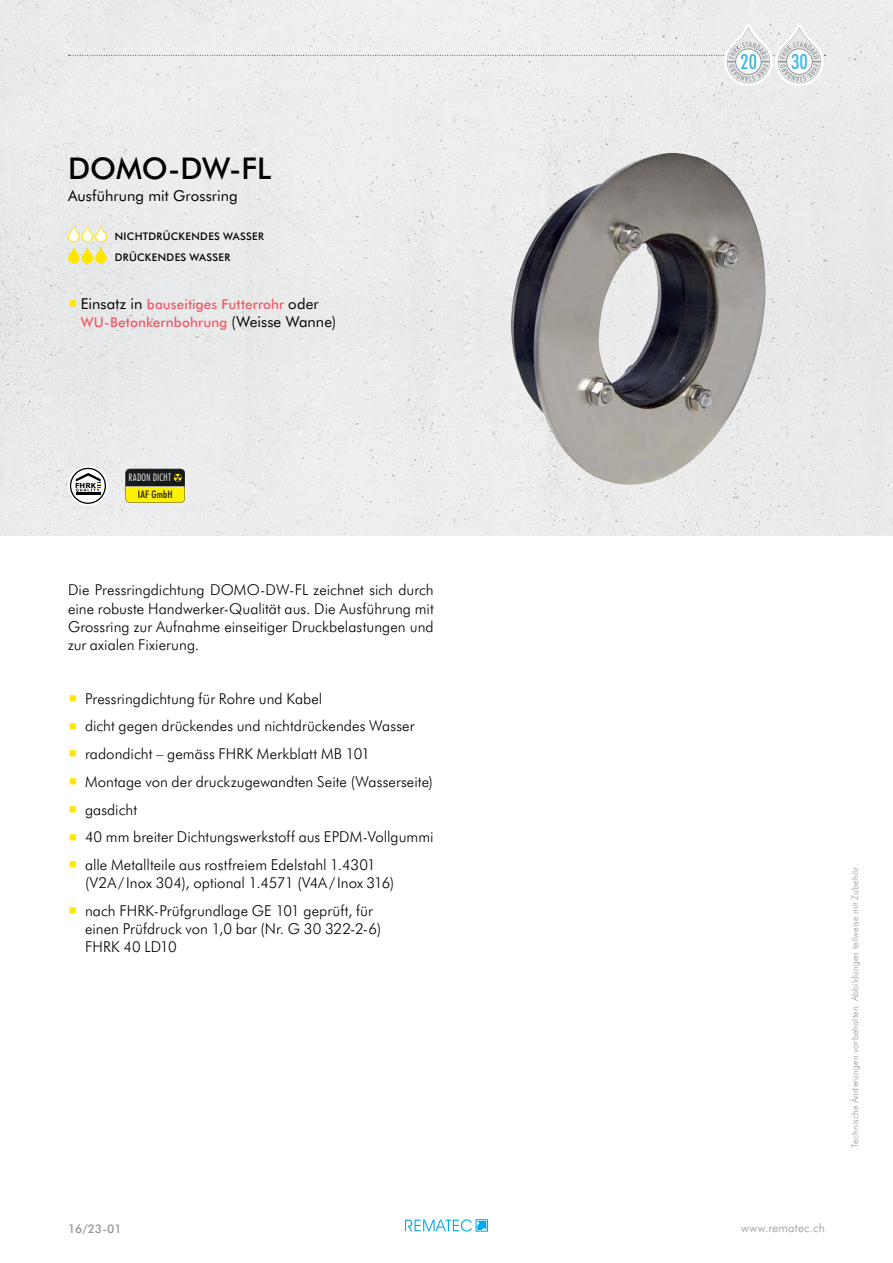
<style>
.page{position:relative;width:893px;height:1263px;background:#fff}
.page>*{position:absolute;margin:0;border:0;box-sizing:border-box;transform-origin:0 0}
.t1{font:500 30px "Futura BT";letter-spacing:-.005em;color:#000}
.t2{font:500 condensed 20.85px "Futura BT";color:#38baec}
.t3{font:300 15px/27.8px "Futura BT";letter-spacing:.005em;color:#000}
.t4{font:15px "Futura BT";letter-spacing:.005em;color:#000}
.t5{font:500 13.5px/18px "Futura BT";letter-spacing:.01em;color:#f15b67}
.t6{font:300 12px "Futura BT";letter-spacing:.015em;color:#939598}
.t7{font:500 12px "Futura BT";color:#939598}
.t8{font:500 10.5px "Futura BT";letter-spacing:.03em;color:#000}
.t9{font:300 condensed 10.5px "Futura BT";letter-spacing:.015em;color:#fff}
.t10{font:500 condensed 10.5px "Futura BT";letter-spacing:.02em;color:#171a1b}
.t11{font:300 9px "Futura BT";letter-spacing:.02em;color:#939598}
.t12{font:700 6.9px "Verdana";color:#000}
.s1{font-weight:400;font-size:15px;color:#000}
</style>
<div class="page">
<div style="left:0;top:0;width:893px;height:535px;background:#ebebec"></div>
<svg style="left:405px;top:1219px;width:83px;height:13px"></svg>
<img style="left:510px;top:153px;width:256px;height:333px">
<svg style="left:68px;top:466px;width:40px;height:40px"></svg>
<svg style="left:70px;top:468px;width:36px;height:36px"></svg>
<svg style="left:68px;top:25px;width:758px;height:61px"></svg>
<svg style="left:125px;top:469px;width:60px;height:34px"></svg>
<svg style="left:68px;top:225px;width:39px;height:39px"></svg>
<svg style="left:70px;top:300px;width:6px;height:7px"></svg>
<h1 class="t1" style="left:68px;top:147px;width:205px">DOMO-DW-FL</h1>
<p class="t4" style="left:68px;top:185px;width:171px">Ausführung mit Grossring</p>
<p class="t8" style="left:115px;top:229px;width:151px">NICHTDRÜCKENDES WASSER</p>
<p class="t8" style="left:115px;top:250px;width:117px">DRÜCKENDES WASSER</p>
<p class="t5" style="left:81px;top:294px;width:257px"><span class="s1">Einsatz in</span> bauseitiges Futterrohr <span class="s1">oder<br></span>WU-Betonkernbohrung <span class="s1">(Weisse Wanne)</span></p>
<p class="t12" style="left:75px;top:480px;width:23px">FHRK</p>
<p class="t9" style="left:128px;top:470px;width:44px">RADON DICHT</p>
<p class="t10" style="left:138px;top:487px;width:36px">IAF GmbH</p>
<p class="t3" style="left:68px;top:581px;width:367px;line-height:18px;text-align:justify">Die Pressringdichtung DOMO-DW-FL zeichnet sich durch eine robuste Handwerker-Qualität aus. Die Ausführung mit Grossring zur Aufnahme einseitiger Druckbelastungen und zur axialen Fixierung.</p>
<p class="t3" style="left:85px;top:684px;width:350px">Pressringdichtung für Rohre und Kabel<br>dicht gegen drückendes und nichtdrückendes Wasser radondicht – gemäss FHRK Merkblatt MB 101<br>Montage von der druckzugewandten Seite (Wasserseite) gasdicht<br>40 mm breiter Dichtungswerkstoff aus EPDM-Vollgummi alle Metallteile aus rostfreiem Edelstahl 1.4301</p>
<p class="t3" style="left:85px;top:868px;width:311px">(V2A/ Inox 304), optional 1.4571 (V4A/ Inox 316) nach FHRK-Prüfgrundlage GE 101 geprüft, für</p>
<p class="t3" style="left:85px;top:919px;width:298px;line-height:18px">einen Prüfdruck von 1,0 bar (Nr. G 30 322-2-6)<br>FHRK 40 LD10</p>
<p class="t7" style="left:68px;top:1220px;width:55px">16/23-01</p>
<h2 class="t2" style="left:791px;top:47px;width:18px">30</h2>
<p class="t11" style="left:849px;top:1148px;width:285px;rotate:-90deg">Technische Änderungen vorbehalten. Abbildungen teilweise mit Zubehör.</p>
<p class="t6" style="left:741px;top:1220px;width:85px">www.rematec.ch</p>
</div>
